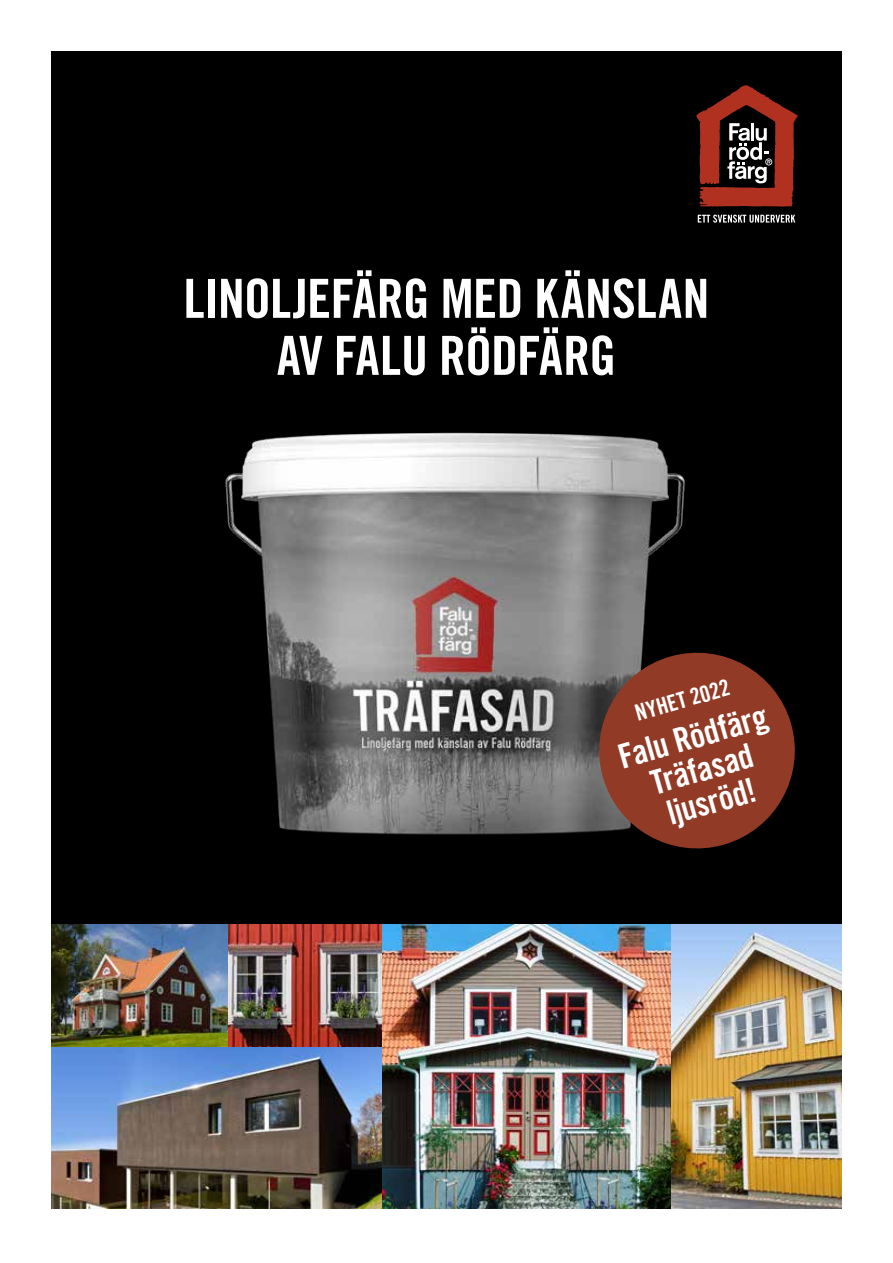
<style>
.page{position:relative;width:893px;height:1263px;background:#fff}
.page>*{position:absolute;margin:0;border:0;box-sizing:border-box;transform-origin:0 0}
.t1{font:54px/57px "Trade Gothic Bold Cond Twenty";letter-spacing:-.01em;color:#fff;text-align:center}
.t2{font:33.75px/33.8px "Trade Gothic Bold Cond Twenty";color:#fff;text-align:center}
.t3{font:22.65px "Trade Gothic Bold Cond Twenty";color:#fff}
</style>
<div class="page">
<div style="left:51px;top:51px;width:791px;height:941px;background:#000"></div>
<img style="left:225px;top:432px;width:460px;height:403px">
<img style="left:51px;top:1047px;width:331px;height:162px">
<img style="left:51px;top:924px;width:177px;height:123px">
<img style="left:228px;top:924px;width:154px;height:123px">
<svg style="left:696px;top:85px;width:102px;height:122px"></svg>
<svg style="left:698px;top:215px;width:97px;height:8px"></svg>
<img style="left:382px;top:924px;width:290px;height:285px">
<img style="left:672px;top:924px;width:170px;height:285px">
<svg style="left:588px;top:642px;width:207px;height:207px;fill:#913a26"></svg>
<p class="t1" style="left:183px;top:268px;width:527px">LINOLJEFÄRG MED KÄNSLAN<br>AV FALU RÖDFÄRG</p>
<p class="t3" style="left:632px;top:700px;width:99px;rotate:-16deg">NYHET 2022</p>
<p class="t2" style="left:614px;top:740px;width:155px;rotate:-16deg">Falu Rödfärg<br>Träfasad ljusröd!</p>
</div>
